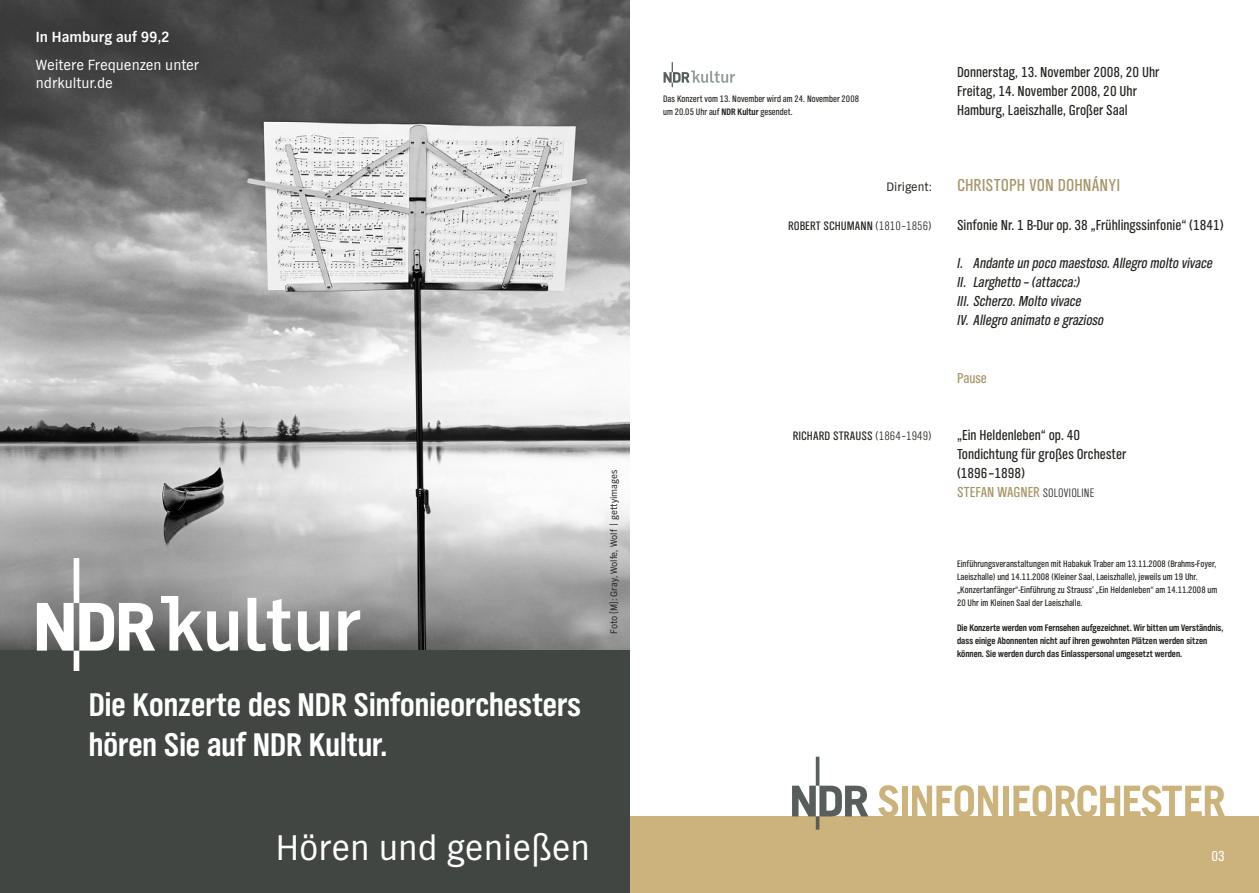
<style>
.page{position:relative;width:1259px;height:893px;background:#fff}
.page>*{position:absolute;margin:0;border:0;box-sizing:border-box;transform-origin:0 0}
.t1{font:37.05px "NDR Sans";color:#fff}
.t2{font:700 34.05px/40.8px "NDR Sans Cond";color:#fff}
.t3{font:18px "NDR Sans Cond";color:#a69467}
.t4{font:15.3px/18.3px "NDR Sans";color:#fff}
.t5{font:700 15.3px "NDR Sans";color:#fff}
.t6{font:15px/19.2px "NDR Sans Cond";color:#20231e}
.t7{font:italic 15px/19.2px "NDR Sans Cond";color:#20231e}
.t8{font:15px "NDR Sans Cond";color:#a69467}
.t9{font:15px "NDR Sans Cond";color:#fff}
.t10{font:12.75px "NDR Sans Cond";color:#20231e}
.t11{font:12.75px "NDR Sans";color:#20231e}
.t12{font:9.75px/12.8px "NDR Sans Cond";color:#20231e}
.t13{font:700 9.75px/12.8px "NDR Sans Cond";color:#20231e}
.t14{font:9.75px "NDR Sans";color:#20231e}
.s1{font-weight:700}
.s2{font-weight:300}
.s3{color:#a69467}
.s4{font-weight:300;font-size:12.75px}
</style>
<div class="page">
<svg style="left:663px;top:62px;width:72px;height:25px"></svg>
<div style="left:629px;top:816px;width:630px;height:77px;background:#ccb27b"></div>
<svg style="left:792px;top:757px;width:76px;height:73px"></svg>
<svg style="left:878px;top:785px;width:20px;height:31px"></svg>
<div style="left:902px;top:786px;width:5px;height:30px;background:#ccb27b"></div>
<div style="left:1003px;top:786px;width:6px;height:30px;background:#ccb27b"></div>
<svg style="left:1013px;top:785px;width:212px;height:31px"></svg>
<svg style="left:912px;top:785px;width:86px;height:31px"></svg>
<img style="left:0;top:0;width:629px;height:651px">
<div style="left:0;top:651px;width:629px;height:242px;background:#414643"></div>
<svg style="left:37px;top:558px;width:118px;height:113px"></svg>
<svg style="left:161px;top:596px;width:77px;height:55px"></svg>
<svg style="left:298px;top:611px;width:31px;height:40px"></svg>
<svg style="left:338px;top:610px;width:22px;height:41px"></svg>
<svg style="left:247px;top:598px;width:44px;height:53px"></svg>
<h3 class="t5" style="left:36px;top:31px;width:135px">In Hamburg auf 99,2</h3>
<h3 class="t4" style="left:36px;top:57px;width:165px">Weitere Frequenzen unter ndrkultur.de</h3>
<h2 class="t2" style="left:89px;top:687px;width:494px">Die Konzerte des NDR Sinfonieorchesters hören Sie auf NDR Kultur.</h2>
<p class="t14" style="left:610px;top:634px;width:165px;rotate:-90deg">Foto {M}: Gray, Wolfe, Wolf | gettyimages</p>
<h1 class="t1" style="left:276px;top:834px;width:316px">Hören und genießen</h1>
<p class="t12" style="left:663px;top:93px;width:197px">Das Konzert vom 13. November wird am 24. November 2008 um 20.05 Uhr auf <span class="s1">NDR Kultur</span> gesendet.</p>
<h3 class="t11" style="left:886px;top:182px;width:46px">Dirigent:</h3>
<h3 class="t10" style="left:788px;top:221px;width:145px">ROBERT SCHUMANN <span class="s2">(1810–1856)</span></h3>
<h3 class="t10" style="left:792px;top:431px;width:140px">RICHARD STRAUSS <span class="s2">(1864–1949)</span></h3>
<h3 class="t6" style="left:957px;top:63px;width:204px">Donnerstag, 13. November 2008, 20 Uhr<br>Freitag, 14. November 2008, 20 Uhr<br>Hamburg, Laeiszhalle, Großer Saal</h3>
<h3 class="t3" style="left:957px;top:179px;width:165px">CHRISTOPH VON DOHNÁNYI</h3>
<h3 class="t6" style="left:957px;top:216px;width:268px">Sinfonie Nr. 1 B-Dur op. 38 „Frühlingssinfonie“ (1841)</h3>
<h3 class="t7" style="left:957px;top:254px;width:257px">I. Andante un poco maestoso. Allegro molto vivace II. Larghetto – (attacca:)<br>III. Scherzo. Molto vivace<br>IV. Allegro animato e grazioso</h3>
<h3 class="t8" style="left:957px;top:372px;width:31px">Pause</h3>
<h3 class="t6" style="left:957px;top:426px;width:171px">„Ein Heldenleben“ op. 40<br>Tondichtung für großes Orchester (1896–1898)<br><span class="s3">STEFAN WAGNER</span> <span class="s4">SOLOVIOLINE</span></h3>
<p class="t12" style="left:957px;top:558px;width:262px">Einführungsveranstaltungen mit Habakuk Traber am 13.11.2008 (Brahms-Foyer, Laeiszhalle) und 14.11.2008 (Kleiner Saal, Laeiszhalle), jeweils um 19 Uhr. „Konzertanfänger“-Einführung zu Strauss’ „Ein Heldenleben“ am 14.11.2008 um 20 Uhr im Kleinen Saal der Laeiszhalle.</p>
<p class="t13" style="left:957px;top:622px;width:268px">Die Konzerte werden vom Fernsehen aufgezeichnet. Wir bitten um Verständnis, dass einige Abonnenten nicht auf ihren gewohnten Plätzen werden sitzen können. Sie werden durch das Einlasspersonal umgesetzt werden.</p>
<h3 class="t9" style="left:1211px;top:850px;width:15px">03</h3>
</div>
